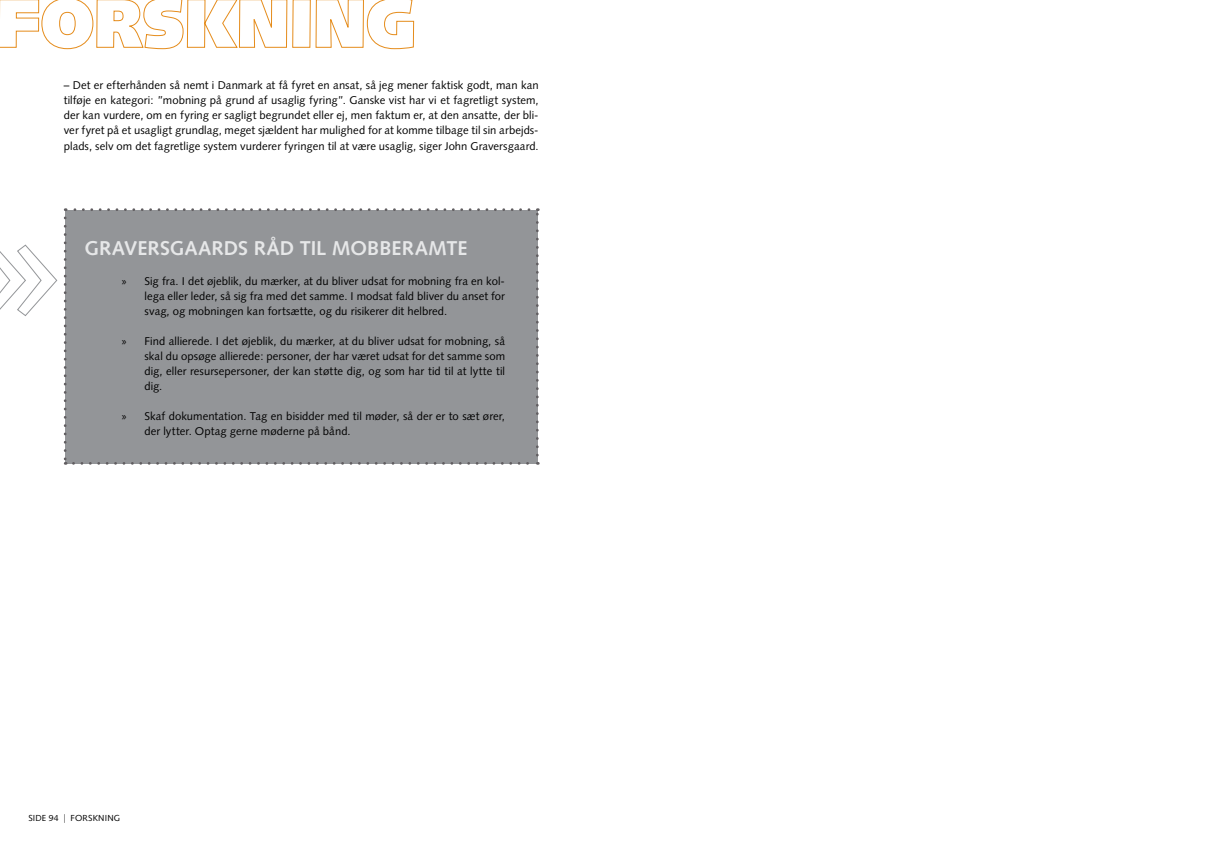
<style>
.page{position:relative;width:1205px;height:851px;background:#fff}
.page>*{position:absolute;margin:0;border:0;box-sizing:border-box;transform-origin:0 0}
.t1{font:700 20px "Syntax";color:#e6e7e8}
.t2{font:11.25px/15px "Syntax";letter-spacing:.005em;color:#000;text-align:justify}
.t3{font:8.75px "Syntax";letter-spacing:.02em;color:#000}
.s1{font-family:"Myriad Pro"}
.s2{font-family:"Dax";font-weight:300}
</style>
<div class="page">
<svg style="left:0;top:0;width:414px;height:50px"></svg>
<div style="left:65px;top:210px;width:472px;height:253px;background:#939598"></div>
<svg style="left:64px;top:218px;width:3px;height:246px"></svg>
<svg style="left:73px;top:462px;width:465px;height:2px"></svg>
<svg style="left:536px;top:208px;width:3px;height:247px"></svg>
<svg style="left:65px;top:208px;width:464px;height:3px"></svg>
<svg style="left:0;top:244px;width:58px;height:72px"></svg>
<p class="t2" style="left:64px;top:78px;width:476px">– Det er efterhånden så nemt i Danmark at få fyret en ansat, så jeg mener faktisk godt, man kan tilføje en kategori: ”mobning på grund af usaglig fyring”. Ganske vist har vi et fagretligt system, der kan vurdere, om en fyring er sagligt begrundet eller ej, men faktum er, at den ansatte, der bli&shy;ver fyret på et usagligt grundlag, meget sjældent har mulighed for at komme tilbage til sin arbejds&shy;plads, selv om det fagretlige system vurderer fyringen til at være usaglig, siger John Graversgaard.</p>
<h1 class="t1" style="left:84px;top:236px;width:384px">GRAVERSGAARDS RÅD TIL MOBBERAMTE</h1>
<p class="t2" style="left:144px;top:273px;width:362px;text-indent:-23px"><span class="s1">»</span> Sig fra. I det øjeblik, du mærker, at du bliver udsat for mobning fra en kol&shy;lega eller leder, så sig fra med det samme. I modsat fald bliver du anset for svag, og mobningen kan fortsætte, og du risikerer dit helbred.</p>
<p class="t2" style="left:144px;top:333px;width:362px;text-indent:-22px"><span class="s1">»</span> Find allierede. I det øjeblik, du mærker, at du bliver udsat for mobning, så skal du opsøge allierede: personer, der har været udsat for det samme som dig, eller resursepersoner, der kan støtte dig, og som har tid til at lytte til dig.</p>
<p class="t2" style="left:144px;top:408px;width:362px;text-indent:-22px"><span class="s1">»</span> Skaf dokumentation. Tag en bisidder med til møder, så der er to sæt ører, der lytter. Optag gerne møderne på bånd.</p>
<p class="t3" style="left:28px;top:812px;width:93px">SIDE 94 <span class="s2">|</span> FORSKNING</p>
</div>
